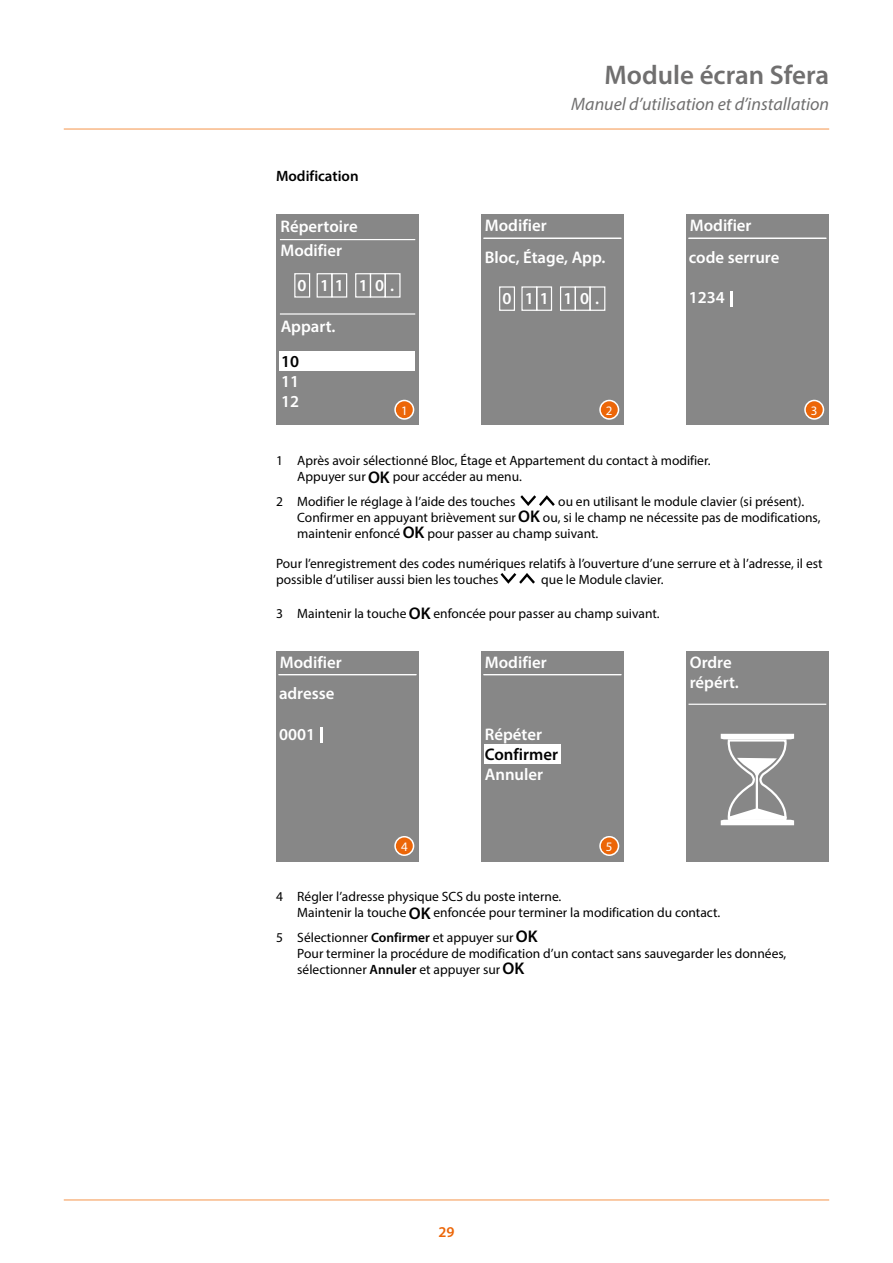
<style>
.page{position:relative;width:893px;height:1263px;background:#fff}
.page>*{position:absolute;margin:0;border:0;box-sizing:border-box;transform-origin:0 0}
.t1{font:600 27px "Myriad Pro";color:#706f6f}
.t2{font:italic 18px "Myriad Pro";color:#706f6f}
.t3{font:600 16.8px/31.7px "Myriad Pro";color:#fff}
.t4{font:600 16.8px "Myriad Pro";color:#000}
.t5{font:600 15px "Myriad Pro";color:#000}
.t6{font:600 15px "Myriad Pro";color:#ec6608}
.t7{font:13.5px/16.2px "Myriad Pro";color:#000}
.t8{font:13.05px "Myriad Pro";color:#fff}
.s1{font-weight:600;font-size:16.95px}
.s2{font-weight:600}
</style>
<div class="page">
<hr style="left:64px;top:128px;width:765px;height:2px;background:#f8b887">
<hr style="left:64px;top:1199px;width:765px;height:2px;background:#f8b887">
<div style="left:276px;top:214px;width:143px;height:211px;background:#878787"></div>
<hr style="left:280px;top:313px;width:135px;height:2px;background:#fff">
<hr style="left:280px;top:239px;width:135px;height:1px;background:#fff">
<div style="left:279px;top:351px;width:136px;height:20px;background:#fff"></div>
<div style="left:294px;top:273px;width:16px;height:25px;border:1px solid #fff"></div>
<div style="left:317px;top:273px;width:15px;height:25px;border:1px solid #fff"></div>
<div style="left:331px;top:273px;width:16px;height:25px;border:1px solid #fff"></div>
<div style="left:355px;top:273px;width:16px;height:25px;border:1px solid #fff"></div>
<div style="left:370px;top:273px;width:16px;height:25px;border:1px solid #fff"></div>
<div style="left:385px;top:273px;width:16px;height:25px;border:1px solid #fff"></div>
<svg style="left:394px;top:400px;width:20px;height:20px"></svg>
<div style="left:396px;top:401px;width:17px;height:17px;background:#ec6608;border-radius:50%"></div>
<div style="left:481px;top:214px;width:143px;height:211px;background:#878787"></div>
<hr style="left:484px;top:238px;width:137px;height:1px;background:#fff">
<div style="left:499px;top:286px;width:16px;height:25px;border:1px solid #fff"></div>
<div style="left:521px;top:286px;width:16px;height:25px;border:1px solid #fff"></div>
<div style="left:536px;top:286px;width:16px;height:25px;border:1px solid #fff"></div>
<div style="left:560px;top:286px;width:16px;height:25px;border:1px solid #fff"></div>
<div style="left:575px;top:286px;width:16px;height:25px;border:1px solid #fff"></div>
<div style="left:589px;top:286px;width:16px;height:25px;border:1px solid #fff"></div>
<svg style="left:599px;top:400px;width:20px;height:20px"></svg>
<div style="left:601px;top:401px;width:17px;height:17px;background:#ec6608;border-radius:50%"></div>
<div style="left:686px;top:214px;width:143px;height:211px;background:#878787"></div>
<hr style="left:688px;top:238px;width:138px;height:1px;background:#fff">
<hr style="left:730px;top:291px;width:3px;height:16px;background:#fff">
<svg style="left:804px;top:400px;width:20px;height:20px"></svg>
<div style="left:806px;top:401px;width:17px;height:17px;background:#ec6608;border-radius:50%"></div>
<div style="left:276px;top:651px;width:143px;height:210px;background:#878787"></div>
<hr style="left:279px;top:674px;width:137px;height:1px;background:#fff">
<hr style="left:320px;top:727px;width:3px;height:16px;background:#fff">
<svg style="left:394px;top:836px;width:20px;height:20px"></svg>
<div style="left:396px;top:837px;width:17px;height:17px;background:#ec6608;border-radius:50%"></div>
<div style="left:481px;top:651px;width:143px;height:210px;background:#878787"></div>
<div style="left:484px;top:744px;width:76px;height:20px;background:#fff"></div>
<hr style="left:484px;top:674px;width:137px;height:1px;background:#fff">
<svg style="left:599px;top:836px;width:20px;height:20px"></svg>
<div style="left:601px;top:837px;width:17px;height:17px;background:#ec6608;border-radius:50%"></div>
<div style="left:686px;top:651px;width:143px;height:210px;background:#878787"></div>
<hr style="left:688px;top:704px;width:138px;height:1px;background:#fff">
<svg style="left:720px;top:733px;width:75px;height:93px"></svg>
<hr style="left:756px;top:776px;width:2px;height:34px;background:#fff">
<svg style="left:520px;top:495px;width:35px;height:11px"></svg>
<svg style="left:501px;top:573px;width:34px;height:11px"></svg>
<p class="t5" style="left:276px;top:167px;width:84px">Modification</p>
<p class="t3" style="left:280px;top:210px;width:79px">Répertoire</p>
<p class="t3" style="left:280px;top:234px;width:63px">Modifier</p>
<p class="t3" style="left:298px;top:269px;width:98px">0 11 10.</p>
<p class="t3" style="left:281px;top:310px;width:56px">Appart.</p>
<p class="t4" style="left:281px;top:350px;width:20px">10</p>
<p class="t3" style="left:281px;top:371px;width:20px;line-height:20.1px">11<br>12</p>
<p class="t8" style="left:401px;top:402px;width:8px">1</p>
<h1 class="t1" style="left:604px;top:58px;width:226px">Module écran Sfera</h1>
<h2 class="t2" style="left:571px;top:93px;width:259px">Manuel d’utilisation et d’installation</h2>
<p class="t3" style="left:485px;top:209px;width:122px">Modifier<br>Bloc, Étage, App.</p>
<p class="t3" style="left:502px;top:282px;width:98px">0 11 10.</p>
<p class="t8" style="left:606px;top:402px;width:8px">2</p>
<p class="t3" style="left:689px;top:209px;width:92px">Modifier code serrure</p>
<p class="t3" style="left:689px;top:281px;width:38px">1234</p>
<p class="t8" style="left:811px;top:402px;width:8px">3</p>
<p class="t7" style="left:297px;top:452px;width:415px;text-indent:-21px">1 Après avoir sélectionné Bloc, Étage et Appartement du contact à modifier.<br>Appuyer sur <span class="s1">OK</span> pour accéder au menu.</p>
<p class="t7" style="left:276px;top:493px;width:241px">2 Modifier le réglage à l’aide des touches</p>
<p class="t7" style="left:297px;top:493px;width:525px;text-indent:261px">ou en utilisant le module clavier (si présent).<br>Confirmer en appuyant brièvement sur <span class="s1">OK</span> ou, si le champ ne nécessite pas de modifications, maintenir enfoncé <span class="s1">OK</span> pour passer au champ suivant.</p>
<p class="t7" style="left:276px;top:555px;width:548px">Pour l’enregistrement des codes numériques relatifs à l’ouverture d’une serrure et à l’adresse, il est possible d’utiliser aussi bien les touches</p>
<p class="t7" style="left:541px;top:571px;width:124px">que le Module clavier.</p>
<p class="t7" style="left:276px;top:605px;width:385px">3 Maintenir la touche <span class="s1">OK</span> enfoncée pour passer au champ suivant.</p>
<p class="t3" style="left:279px;top:646px;width:64px">Modifier adresse</p>
<p class="t3" style="left:279px;top:718px;width:38px">0001</p>
<p class="t8" style="left:401px;top:838px;width:8px">4</p>
<p class="t3" style="left:485px;top:646px;width:63px">Modifier</p>
<p class="t3" style="left:485px;top:718px;width:59px">Répéter</p>
<p class="t4" style="left:485px;top:743px;width:75px">Confirmer</p>
<p class="t3" style="left:485px;top:758px;width:60px">Annuler</p>
<p class="t8" style="left:606px;top:838px;width:8px">5</p>
<p class="t3" style="left:690px;top:651px;width:51px;line-height:20.1px">Ordre répért.</p>
<p class="t7" style="left:297px;top:888px;width:424px;text-indent:-21px">4 Régler l’adresse physique SCS du poste interne.<br>Maintenir la touche <span class="s1">OK</span> enfoncée pour terminer la modification du contact.</p>
<p class="t7" style="left:297px;top:929px;width:491px;text-indent:-21px">5 Sélectionner <span class="s2">Confirmer</span> et appuyer sur <span class="s1">OK<br></span>Pour terminer la procédure de modification d’un contact sans sauvegarder les données, sélectionner <span class="s2">Annuler</span> et appuyer sur <span class="s1">OK</span></p>
<p class="t6" style="left:438px;top:1222px;width:18px">29</p>
</div>
